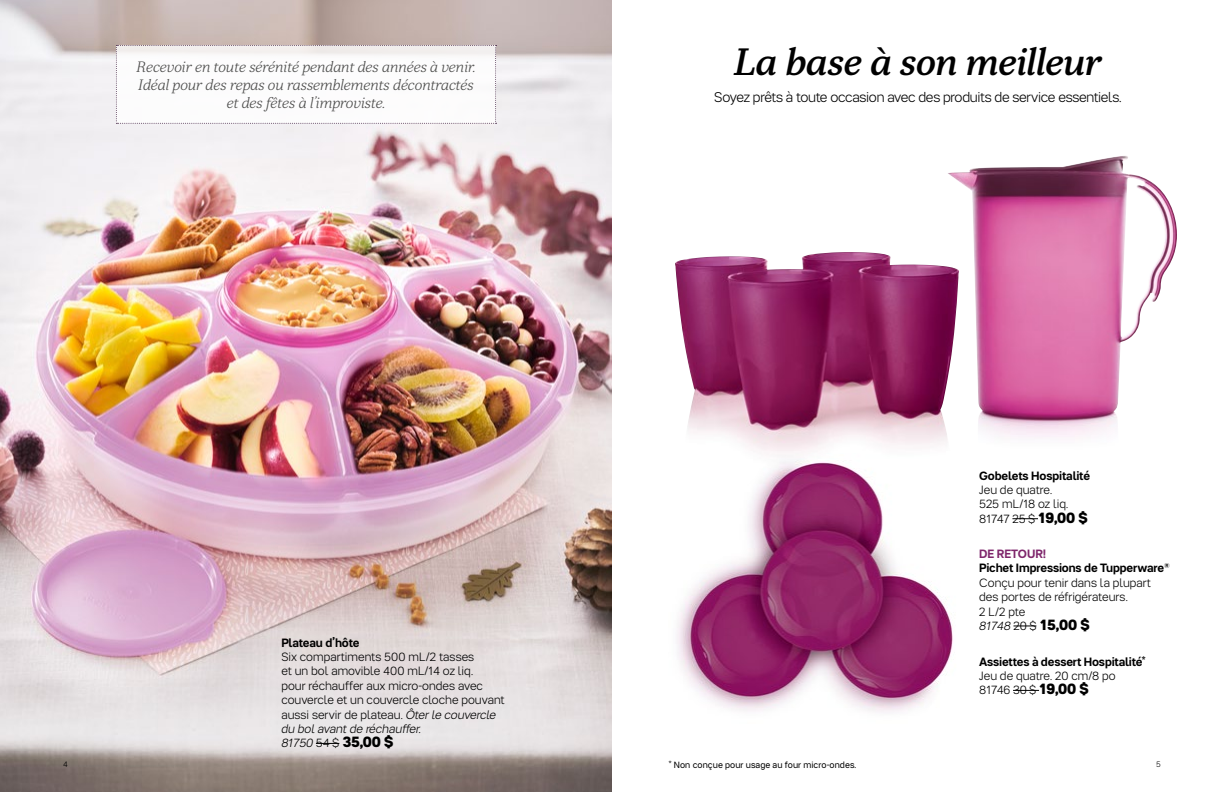
<style>
.page{position:relative;width:1224px;height:792px;background:#fff}
.page>*{position:absolute;margin:0;border:0;box-sizing:border-box;transform-origin:0 0}
.t1{font:italic 500 38px "Tupper Serif";letter-spacing:-.01em;color:#000}
.t2{font:italic 300 15px/18px "Tupper Serif";letter-spacing:-.005em;color:#4a4a49;text-align:center}
.t3{font:800 15px "Tupper PRO";letter-spacing:-.015em;color:#000}
.t4{font:300 14px "Tupper PRO";letter-spacing:-.02em;color:#000}
.t5{font:300 12px/14.4px "Tupper PRO";color:#000}
.t6{font:700 12px "Tupper PRO";letter-spacing:-.015em;color:#000}
.t7{font:9px "Tupper PRO";letter-spacing:.005em;color:#000}
.t8{font:300 8px "Tupper PRO";color:#000}
.s1{font-style:italic}
.s2{font-weight:300;font-style:italic;font-size:12px}
.s3{font-weight:300;font-size:12px}
.s4{font-weight:800;font-size:15px}
.s5{font-weight:700;color:#7f276c}
.s6{font-weight:700}
</style>
<div class="page">
<img style="left:675px;top:252px;width:273px;height:201px">
<img style="left:0;top:0;width:612px;height:792px">
<img style="left:677px;top:455px;width:276px;height:258px">
<img style="left:691px;top:463px;width:261px;height:235px">
<img style="left:948px;top:156px;width:229px;height:300px">
<svg style="left:116px;top:45px;width:381px;height:79px"></svg>
<svg style="left:316px;top:743px;width:23px;height:1px"></svg>
<svg style="left:1012px;top:518px;width:26px;height:1px"></svg>
<svg style="left:1014px;top:626px;width:22px;height:1px"></svg>
<svg style="left:1013px;top:690px;width:26px;height:1px"></svg>
<p class="t2" style="left:136px;top:58px;width:341px">Recevoir en toute sérénité pendant des années à venir.<br>Idéal pour des repas ou rassemblements décontractés et des fêtes à l’improviste.</p>
<p class="t6" style="left:281px;top:635px;width:80px">Plateau d’hôte</p>
<p class="t5" style="left:281px;top:650px;width:225px">Six compartiments 500 mL/2 tasses<br>et un bol amovible 400 mL/14 oz liq.<br>pour réchauffer aux micro-ondes avec couvercle et un couvercle cloche pouvant aussi servir de plateau. <span class="s1">Ôter le couvercle du bol avant de réchauffer.</span></p>
<p class="t3" style="left:281px;top:733px;width:114px"><span class="s2">81750</span> <span class="s3">54 $</span> 35,00 $</p>
<h1 class="t1" style="left:734px;top:37px;width:369px">La base à son meilleur</h1>
<p class="t4" style="left:714px;top:89px;width:409px">Soyez prêts à toute occasion avec des produits de service essentiels.</p>
<p class="t6" style="left:979px;top:468px;width:112px">Gobelets Hospitalité</p>
<p class="t5" style="left:979px;top:483px;width:110px">Jeu de quatre.<br>525 mL/18 oz liq.<br>81747 25 $ <span class="s4">19,00 $</span></p>
<p class="t5" style="left:979px;top:547px;width:192px"><span class="s5">DE RETOUR!<br></span><span class="s6">Pichet Impressions de Tupperware</span><sup>®<br></sup>Conçu pour tenir dans la plupart des portes de réfrigérateurs.<br>2 L/2 pte</p>
<p class="t3" style="left:979px;top:616px;width:112px"><span class="s2">81748</span> <span class="s3">20 $</span> 15,00 $</p>
<p class="t6" style="left:979px;top:654px;width:168px">Assiettes à dessert Hospitalité*</p>
<p class="t5" style="left:979px;top:669px;width:138px">Jeu de quatre. 20 cm/8 po<br>81746 30 $ <span class="s4">19,00 $</span></p>
<p class="t8" style="left:63px;top:759px;width:6px">4</p>
<p class="t7" style="left:669px;top:759px;width:189px">* Non conçue pour usage au four micro-ondes.</p>
<p class="t8" style="left:1156px;top:759px;width:6px">5</p>
</div>
